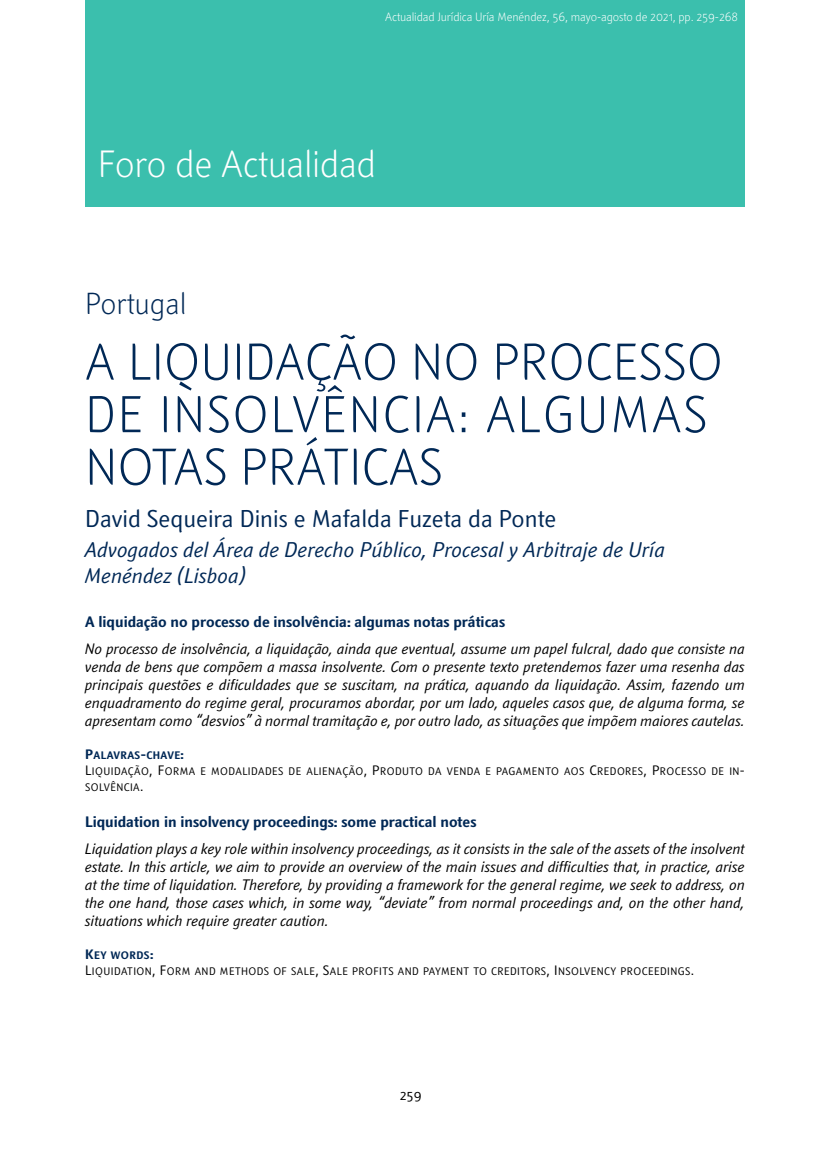
<style>
.page{position:relative;width:830px;height:1149px;background:#fff}
.page>*{position:absolute;margin:0;border:0;box-sizing:border-box;transform-origin:0 0}
.t1{font:300 51px/52.5px "Textra LT";color:#002856}
.t2{font:300 37.5px "Textra LT";letter-spacing:-.01em;color:#fff}
.t3{font:300 30px "Textra LT";color:#002856}
.t4{font:24px "Textra LT";color:#002856}
.t5{font:italic 21px/25.5px "Textra LT";color:#002856}
.t6{font:italic 15px/18px "Textra LT";color:#000;text-align:justify}
.t7{font:700 15px "Textra LT";color:#002856}
.t8{font:13.5px "Textra LT";color:#000}
.t9{font:300 12px "Textra LT";letter-spacing:-.01em;color:#fff}
.t10{font:10.8px/16.2px "Textra LT Book SC800";letter-spacing:.035em;color:#000}
.t11{font:10.8px "Textra LT Bold SC800";letter-spacing:.035em;color:#002856}
.s1{font-size:13.5px}
</style>
<div class="page">
<div style="left:85px;top:0;width:659px;height:207px;background:#3bbfad"></div>
<p class="t9" style="left:385px;top:9px;width:354px">Actualidad Jurídica Uría Menéndez, 56, mayo-agosto de 2021, pp. 259-268</p>
<h2 class="t2" style="left:98px;top:140px;width:279px">Foro de Actualidad</h2>
<h3 class="t3" style="left:85px;top:285px;width:103px">Portugal</h3>
<h1 class="t1" style="left:85px;top:334px;width:639px">A LIQUIDAÇÃO NO PROCESSO<br>DE INSOLVÊNCIA: ALGUMAS<br>NOTAS PRÁTICAS</h1>
<h3 class="t4" style="left:85px;top:503px;width:472px">David Sequeira Dinis e Mafalda Fuzeta da Ponte</h3>
<h3 class="t5" style="left:85px;top:536px;width:581px">Advogados del Área de Derecho Público, Procesal y Arbitraje de Uría<br>Menéndez (Lisboa)</h3>
<p class="t7" style="left:85px;top:611px;width:421px">A liquidação no processo de insolvência: algumas notas práticas</p>
<p class="t6" style="left:85px;top:639px;width:661px">No processo de insolvência, a liquidação, ainda que eventual, assume um papel fulcral, dado que consiste na venda de bens que compõem a massa insolvente. Com o presente texto pretendemos fazer uma resenha das principais questões e dificuldades que se suscitam, na prática, aquando da liquidação. Assim, fazendo um enquadramento do regime geral, procuramos abordar, por um lado, aqueles casos que, de alguma forma, se apresentam como “desvios” à normal tramitação e, por outro lado, as situações que impõem maiores cautelas.</p>
<p class="t11" style="left:85px;top:748px;width:100px"><span class="s1">P</span>ALAVRAS<span class="s1">-</span>CHAVE<span class="s1">:</span></p>
<p class="t10" style="left:85px;top:762px;width:661px"><span class="s1">L</span>IQUIDAÇÃO<span class="s1">, F</span>ORMA E MODALIDADES DE ALIENAÇÃO<span class="s1">, P</span>RODUTO DA VENDA E PAGAMENTO AOS <span class="s1">C</span>REDORES<span class="s1">, P</span>ROCESSO DE IN<span class="s1">-<br></span>SOLVÊNCIA<span class="s1">.</span></p>
<p class="t7" style="left:85px;top:811px;width:392px">Liquidation in insolvency proceedings: some practical notes</p>
<p class="t6" style="left:85px;top:839px;width:661px">Liquidation plays a key role within insolvency proceedings, as it consists in the sale of the assets of the insolvent estate. In this article, we aim to provide an overview of the main issues and difficulties that, in practice, arise at the time of liquidation. Therefore, by providing a framework for the general regime, we seek to address, on the one hand, those cases which, in some way, “deviate” from normal proceedings and, on the other hand, situations which require greater caution.</p>
<p class="t11" style="left:85px;top:948px;width:70px"><span class="s1">K</span>EY WORDS<span class="s1">:</span></p>
<p class="t10" style="left:85px;top:963px;width:610px"><span class="s1">L</span>IQUIDATION<span class="s1">, F</span>ORM AND METHODS OF SALE<span class="s1">, S</span>ALE PROFITS AND PAYMENT TO CREDITORS<span class="s1">, I</span> NSOLVENCY PROCEEDINGS<span class="s1">.</span></p>
<p class="t8" style="left:399px;top:1086px;width:23px">259</p>
</div>
